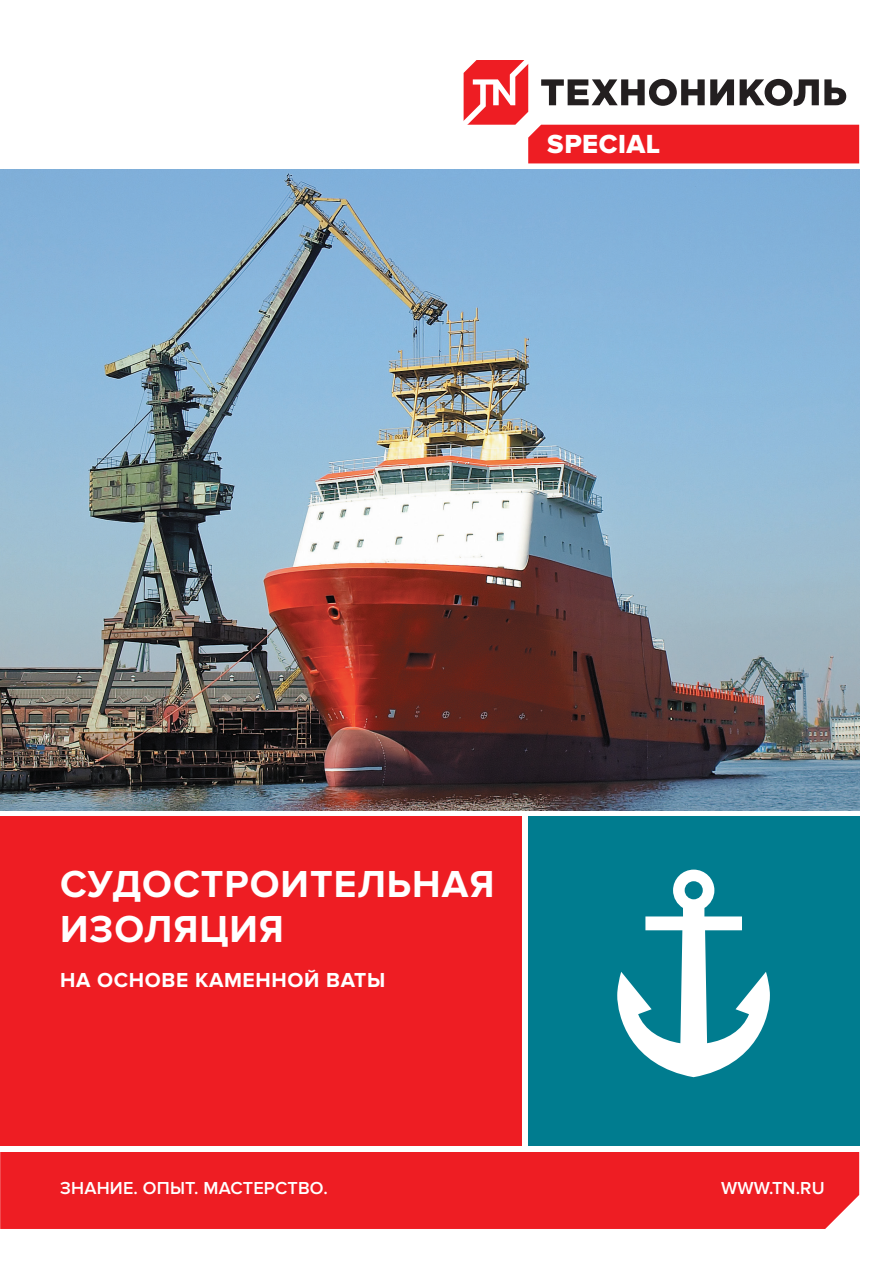
<style>
.page{position:relative;width:893px;height:1263px;background:#fff}
.page>*{position:absolute;margin:0;border:0;box-sizing:border-box;transform-origin:0 0}
.t1{font:700 39px/45px "Proxima Nova";letter-spacing:.025em;color:#fff}
.t2{font:27.15px "Proxima Nova Extrabld";letter-spacing:.02em;color:#fff}
.t3{font:700 21px "Proxima Nova";letter-spacing:.03em;color:#fff}
.t4{font:600 18px "Proxima Nova";letter-spacing:.01em;color:#fff}
</style>
<div class="page">
<div style="left:0;top:1152px;width:859px;height:77px;background:#ee1d23"></div>
<svg style="left:464px;top:60px;width:395px;height:103px"></svg>
<div style="left:0;top:814px;width:859px;height:335px;background:#ee1d23"></div>
<div style="left:0;top:811px;width:863px;height:5px;background:#fff"></div>
<div style="left:528px;top:816px;width:331px;height:331px;background:#007c8f"></div>
<svg style="left:617px;top:869px;width:153px;height:208px"></svg>
<div style="left:523px;top:811px;width:5px;height:339px;background:#fff"></div>
<img style="left:0;top:169px;width:859px;height:642px">
<div style="left:0;top:1146px;width:863px;height:5px;background:#fff"></div>
<h2 class="t2" style="left:547px;top:128px;width:115px">SPECIAL</h2>
<h1 class="t1" style="left:60px;top:862px;width:436px">СУДОСТРОИТЕЛЬНАЯ<br>ИЗОЛЯЦИЯ</h1>
<p class="t3" style="left:60px;top:968px;width:327px">НА ОСНОВЕ КАМЕННОЙ ВАТЫ</p>
<p class="t4" style="left:60px;top:1178px;width:269px">ЗНАНИЕ. ОПЫТ. МАСТЕРСТВО.</p>
<p class="t4" style="left:721px;top:1178px;width:105px">WWW.TN.RU</p>
</div>
